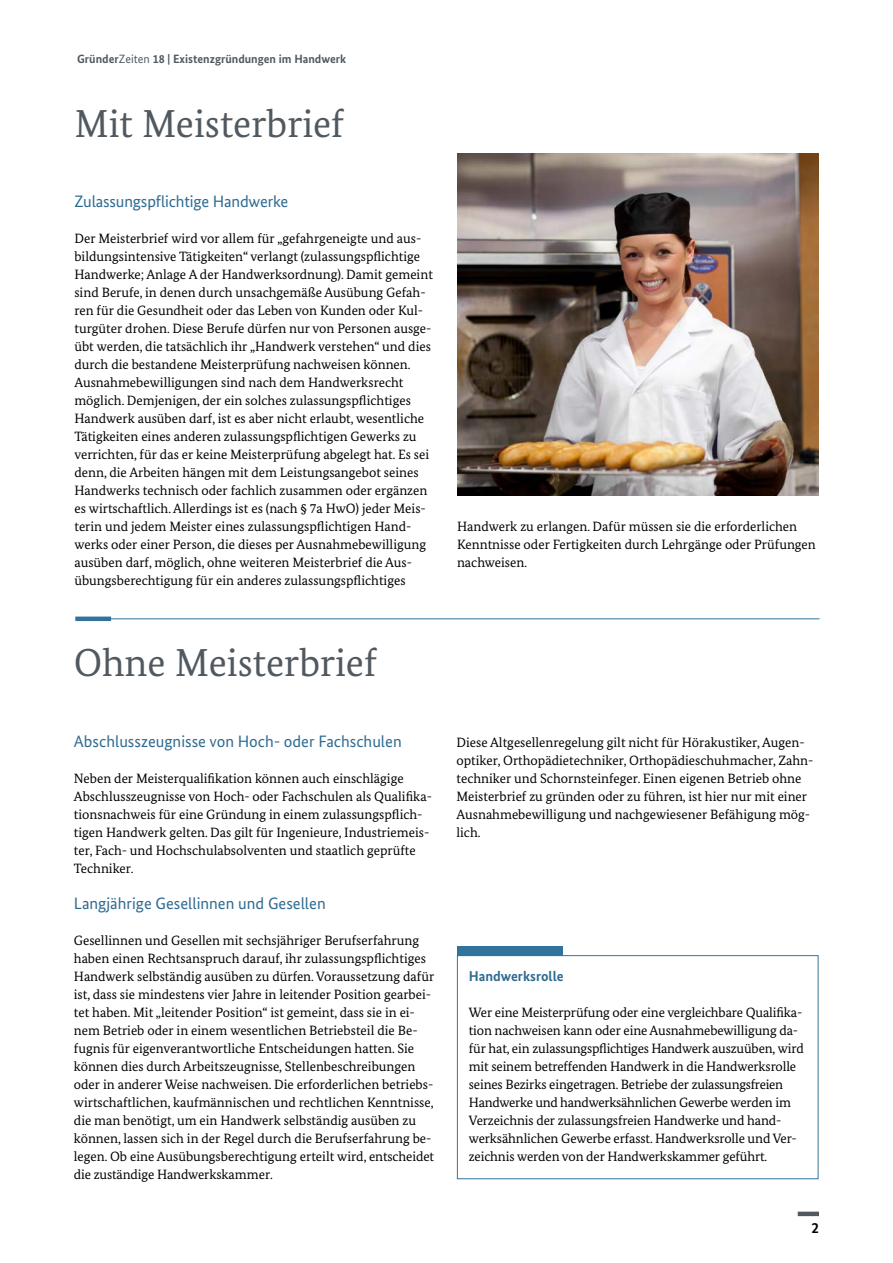
<style>
.page{position:relative;width:893px;height:1263px;background:#fff}
.page>*{position:absolute;margin:0;border:0;box-sizing:border-box;transform-origin:0 0}
.t1{font:39px "Bundes Serif";color:#515960}
.t2{font:16.5px "Bundes Sans";color:#2f6b91}
.t3{font:700 15px "Bundes Sans";color:#000}
.t4{font:700 14.25px "Bundes Sans";color:#2f6b91}
.t5{font:13.5px/18px "Bundes Serif";color:#000}
.t6{font:700 12px "Bundes Sans";color:#515960}
.s1{font-weight:400}
</style>
<div class="page">
<div style="left:798px;top:1211px;width:21px;height:5px;background:#515960"></div>
<hr style="left:75px;top:618px;width:744px;height:1px;background:#32739c">
<hr style="left:75px;top:617px;width:36px;height:4px;background:#32739c">
<img style="left:457px;top:153px;width:361px;height:342px">
<div style="left:457px;top:955px;width:361px;height:224px;border:1px solid #32739c"></div>
<div style="left:457px;top:946px;width:106px;height:10px;background:#32739c"></div>
<p class="t6" style="left:77px;top:52px;width:270px">Gründer<span class="s1">Zeiten</span> 18 | Existenzgründungen im Handwerk</p>
<h2 class="t1" style="left:74px;top:99px;width:271px">Mit Meisterbrief</h2>
<h3 class="t2" style="left:74px;top:191px;width:215px">Zulassungspflichtige Handwerke</h3>
<p class="t5" style="left:74px;top:229px;width:360px">Der Meisterbrief wird vor allem für „gefahrgeneigte und aus&shy;bildungsintensive Tätigkeiten“ verlangt (zulassungspflichtige Handwerke; Anlage A der Handwerksordnung). Damit gemeint sind Berufe, in denen durch unsachgemäße Ausübung Gefah&shy;ren für die Gesundheit oder das Leben von Kunden oder Kul&shy;turgüter drohen. Diese Berufe dürfen nur von Personen ausge&shy;übt werden, die tatsächlich ihr „Handwerk verstehen“ und dies durch die bestandene Meisterprüfung nachweisen können.<br>Ausnahmebewilligungen sind nach dem Handwerksrecht möglich. Demjenigen, der ein solches zulassungspflichtiges Handwerk ausüben darf, ist es aber nicht erlaubt, wesentliche Tätigkeiten eines anderen zulassungspflichtigen Gewerks zu verrichten, für das er keine Meisterprüfung abgelegt hat. Es sei denn, die Arbeiten hängen mit dem Leistungsangebot seines Handwerks technisch oder fachlich zusammen oder ergänzen es wirtschaftlich. Allerdings ist es (nach § 7a HwO) jeder Meis&shy;terin und jedem Meister eines zulassungspflichtigen Hand&shy;werks oder einer Person, die dieses per Ausnahmebewilligung ausüben darf, möglich, ohne weiteren Meisterbrief die Aus&shy;übungsberechtigung für ein anderes zulassungspflichtiges</p>
<p class="t5" style="left:457px;top:517px;width:360px">Handwerk zu erlangen. Dafür müssen sie die erforderlichen<br>Kenntnisse oder Fertigkeiten durch Lehrgänge oder Prüfungen nachweisen.</p>
<h2 class="t1" style="left:74px;top:638px;width:305px">Ohne Meisterbrief</h2>
<h3 class="t2" style="left:74px;top:731px;width:329px">Abschlusszeugnisse von Hoch- oder Fachschulen</h3>
<p class="t5" style="left:74px;top:769px;width:360px">Neben der Meisterqualifikation können auch einschlägige Abschlusszeugnisse von Hoch- oder Fachschulen als Qualifika&shy;tionsnachweis für eine Gründung in einem zulassungspflich&shy;tigen Handwerk gelten. Das gilt für Ingenieure, Industriemeis&shy;ter, Fach- und Hochschulabsolventen und staatlich geprüfte Techniker.</p>
<h3 class="t2" style="left:74px;top:893px;width:253px">Langjährige Gesellinnen und Gesellen</h3>
<p class="t5" style="left:74px;top:931px;width:362px">Gesellinnen und Gesellen mit sechsjähriger Berufserfahrung haben einen Rechtsanspruch darauf, ihr zulassungspflichtiges Handwerk selbständig ausüben zu dürfen. Voraussetzung dafür ist, dass sie mindestens vier Jahre in leitender Position gearbei&shy;tet haben. Mit „leitender Position“ ist gemeint, dass sie in ei&shy;nem Betrieb oder in einem wesentlichen Betriebsteil die Be&shy;fugnis für eigenverantwortliche Entscheidungen hatten. Sie können dies durch Arbeitszeugnisse, Stellenbeschreibungen oder in anderer Weise nachweisen. Die erforderlichen betriebs&shy;wirtschaftlichen, kaufmännischen und rechtlichen Kenntnisse, die man benötigt, um ein Handwerk selbständig ausüben zu können, lassen sich in der Regel durch die Berufserfahrung be&shy;legen. Ob eine Ausübungsberechtigung erteilt wird, entscheidet die zuständige Handwerkskammer.</p>
<p class="t5" style="left:456px;top:733px;width:359px">Diese Altgesellenregelung gilt nicht für Hörakustiker, Augen&shy;optiker, Orthopädietechniker, Orthopädieschuhmacher, Zahn&shy;techniker und Schornsteinfeger. Einen eigenen Betrieb ohne Meisterbrief zu gründen oder zu führen, ist hier nur mit einer Ausnahmebewilligung und nachgewiesener Befähigung mög&shy;lich.</p>
<h4 class="t4" style="left:469px;top:967px;width:96px">Handwerksrolle</h4>
<p class="t5" style="left:469px;top:1003px;width:336px">Wer eine Meisterprüfung oder eine vergleichbare Qualifika&shy;tion nachweisen kann oder eine Ausnahmebewilligung da&shy;für hat, ein zulassungspflichtiges Handwerk auszuüben, wird mit seinem betreffenden Handwerk in die Handwerksrolle seines Bezirks eingetragen. Betriebe der zulassungsfreien Handwerke und handwerksähnlichen Gewerbe werden im Verzeichnis der zulassungsfreien Handwerke und hand&shy;werksähnlichen Gewerbe erfasst. Handwerksrolle und Ver&shy;zeichnis werden von der Handwerkskammer geführt.</p>
<p class="t3" style="left:811px;top:1219px;width:9px">2</p>
</div>
